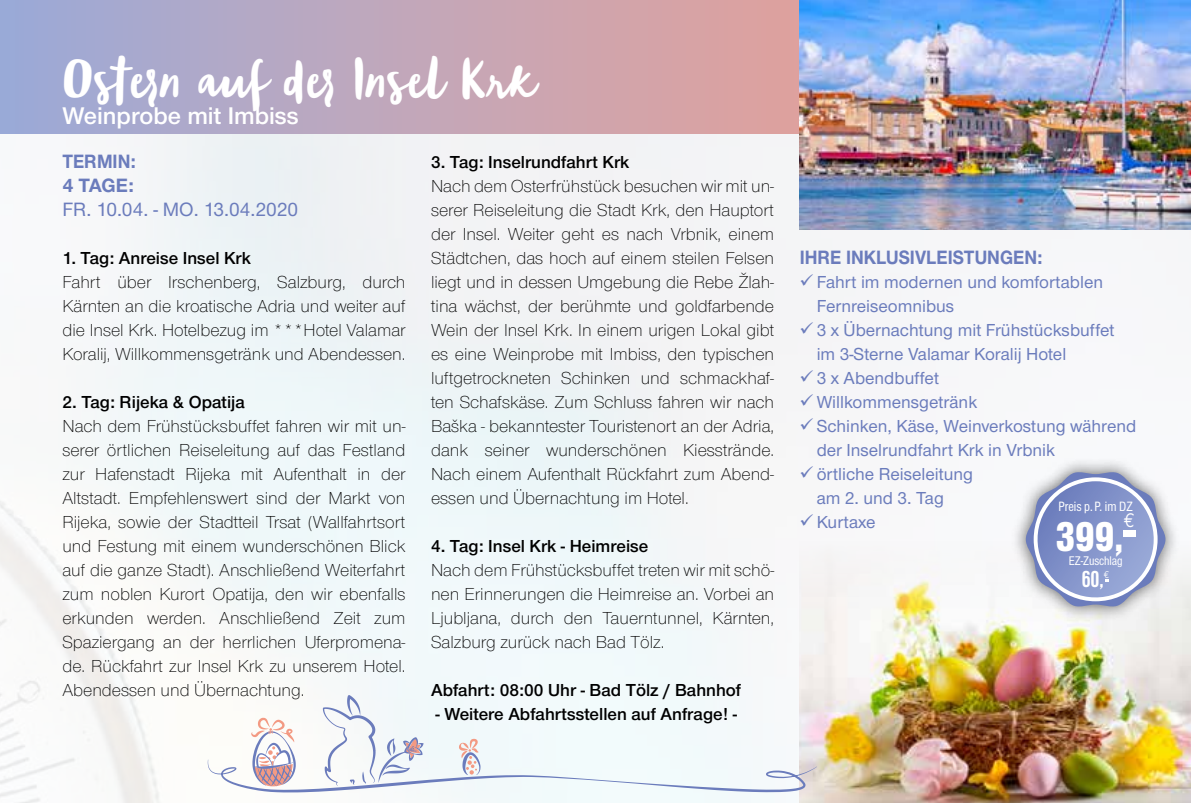
<style>
.page{position:relative;width:1191px;height:803px;background:#f3f7f8}
.page>*{position:absolute;margin:0;border:0;box-sizing:border-box;transform-origin:0 0}
.t1{font:44px "Blog Script W00";color:#fff}
.t2{font:900 condensed 44px "Nimbus Sans T";color:#fff;scale:.92 1}
.t3{font:600 25px "Nimbus Sans Novus T";color:#fff}
.t4{font:700 condensed 24px "Nimbus Sans T";color:#fff;scale:.92 1}
.t5{font:700 20px/24px "Nimbus Sans Novus T";color:#6b7cbc;scale:.92 1}
.t6{font:500 20px "Nimbus Sans Novus T";color:#6b7cbc}
.t7{font:20px "Euro Mono";color:#fff;scale:.92 1}
.t8{font:300 18px/24px "Nimbus Sans Novus T";color:#000;text-align:justify}
.t9{font:500 18px/24px "Nimbus Sans Novus T";color:#6b7cbc}
.t10{font:600 18px "Nimbus Sans Novus T";color:#000}
.t11{font:condensed 14px "Nimbus Sans T";color:#fff}
.t12{font:condensed 13px "Nimbus Sans T";letter-spacing:-.005em;color:#fff}
.t13{font:10px "Euro Mono";color:#fff;scale:.92 1}
</style>
<div class="page">
<img style="left:799px;top:580px;width:392px;height:223px">
<div style="left:1010px;top:457px;width:170px;height:164px;background:#000;opacity:.6"></div>
<svg style="left:1025px;top:471px;width:140px;height:137px"></svg>
<svg style="left:0;top:0;width:799px;height:133px;background:#bfa6ba"></svg>
<svg style="left:208px;top:695px;width:609px;height:97px"></svg>
<img style="left:799px;top:0;width:392px;height:230px">
<h1 class="t1" style="left:62px;top:55px;width:474px">Ostern auf der Insel Krk</h1>
<h2 class="t3" style="left:62px;top:101px;width:238px">Weinprobe mit Imbiss</h2>
<p class="t5" style="left:62px;top:149px;width:81px">TERMIN:<br>4 TAGE:</p>
<p class="t6" style="left:62px;top:198px;width:237px">FR. 10.04. - MO. 13.04.2020</p>
<p class="t10" style="left:62px;top:247px;width:190px">1. Tag: Anreise Insel Krk</p>
<p class="t8" style="left:62px;top:270px;width:345px">Fahrt über Irschenberg, Salzburg, durch Kärnten an die kroatische Adria und weiter auf die Insel Krk. Hotelbezug im ***Hotel Valamar Koralij, Willkommensgetränk und Abendessen.</p>
<p class="t10" style="left:62px;top:391px;width:184px">2. Tag: Rijeka &amp; Opatija</p>
<p class="t8" style="left:62px;top:414px;width:345px">Nach dem Frühstücksbuffet fahren wir mit un&shy;serer örtlichen Reiseleitung auf das Festland zur Hafenstadt Rijeka mit Aufenthalt in der Altstadt. Empfehlenswert sind der Markt von Rijeka, sowie der Stadtteil Trsat (Wallfahrtsort und Festung mit einem wunderschönen Blick auf die ganze Stadt). Anschließend Weiterfahrt zum noblen Kurort Opatija, den wir ebenfalls erkunden werden. Anschließend Zeit zum Spaziergang an der herrlichen Uferpromena&shy;de. Rückfahrt zur Insel Krk zu unserem Hotel.<br>Abendessen und Übernachtung.</p>
<p class="t10" style="left:431px;top:152px;width:200px">3. Tag: Inselrundfahrt Krk</p>
<p class="t8" style="left:431px;top:174px;width:345px">Nach dem Osterfrühstück besuchen wir mit un&shy;serer Reiseleitung die Stadt Krk, den Hauptort der Insel. Weiter geht es nach Vrbnik, einem Städtchen, das hoch auf einem steilen Felsen liegt und in dessen Umgebung die Rebe Žlah&shy;tina wächst, der berühmte und goldfarbende Wein der Insel Krk. In einem urigen Lokal gibt es eine Weinprobe mit Imbiss, den typischen luftgetrockneten Schinken und schmackhaf&shy;ten Schafskäse. Zum Schluss fahren wir nach Baška - bekanntester Touristenort an der Adria, dank seiner wunderschönen Kiesstrände.<br>Nach einem Aufenthalt Rückfahrt zum Abend&shy;essen und Übernachtung im Hotel.</p>
<p class="t10" style="left:431px;top:535px;width:219px">4. Tag: Insel Krk - Heimreise</p>
<p class="t8" style="left:431px;top:558px;width:345px">Nach dem Frühstücksbuffet treten wir mit schö&shy;nen Erinnerungen die Heimreise an. Vorbei an Ljubljana, durch den Tauerntunnel, Kärnten, Salzburg zurück nach Bad Tölz.</p>
<p class="t10" style="left:431px;top:679px;width:312px">Abfahrt: 08:00 Uhr - Bad Tölz / Bahnhof</p>
<p class="t10" style="left:435px;top:703px;width:303px">- Weitere Abfahrtsstellen auf Anfrage! -</p>
<p class="t5" style="left:799px;top:245px;width:265px">IHRE INKLUSIVLEISTUNGEN:</p>
<p class="t9" style="left:816px;top:270px;width:321px">Fahrt im modernen und komfortablen<br>Fernreiseomnibus<br>3 x Übernachtung mit Frühstücksbuffet im 3-Sterne Valamar Koralij Hotel<br>3 x Abendbuffet<br>Willkommensgetränk<br>Schinken, Käse, Weinverkostung während der Inselrundfahrt Krk in Vrbnik<br>örtliche Reiseleitung<br>am 2. und 3. Tag<br>Kurtaxe</p>
<p class="t11" style="left:1058px;top:497px;width:76px">Preis p. P. im DZ</p>
<h1 class="t2" style="left:1055px;top:510px;width:75px">399,</h1>
<p class="t7" style="left:1123px;top:508px;width:13px">€</p>
<p class="t12" style="left:1068px;top:552px;width:55px">EZ-Zuschlag</p>
<h3 class="t4" style="left:1081px;top:564px;width:25px">60,</h3>
<p class="t13" style="left:1103px;top:568px;width:7px">€</p>
</div>
